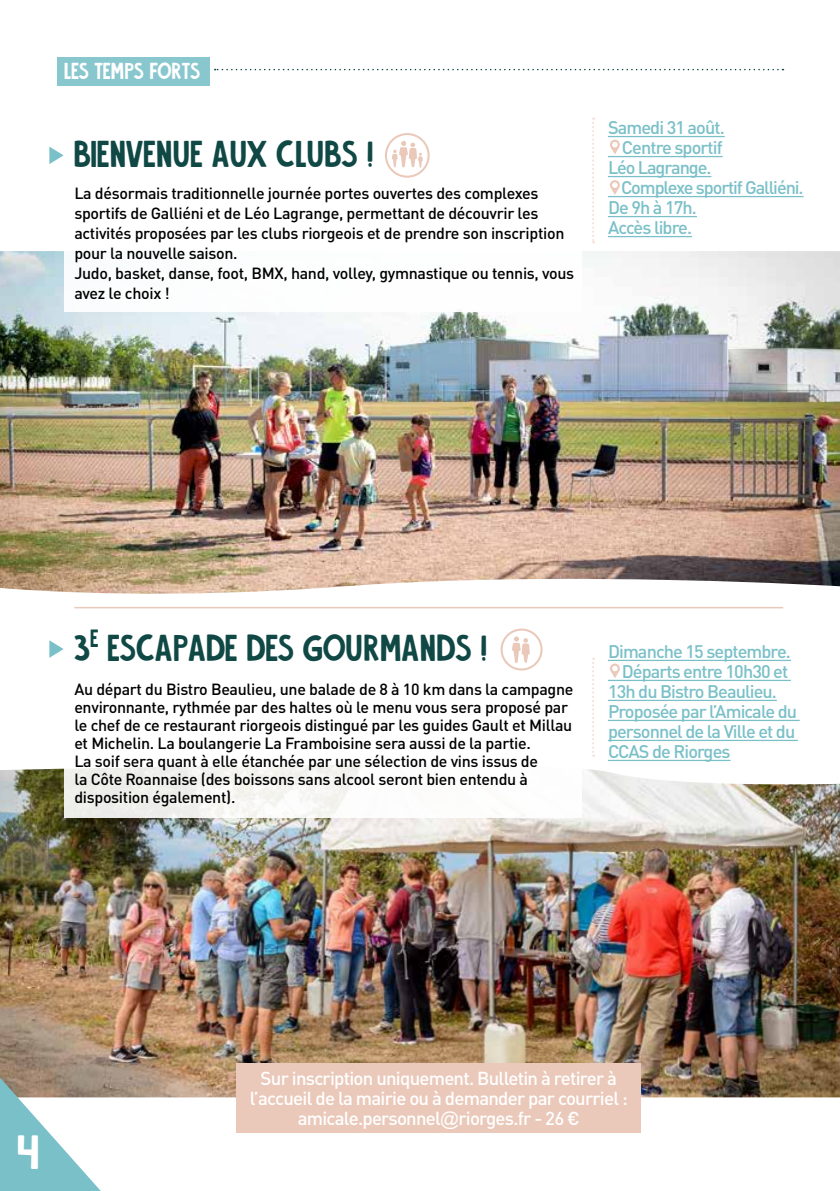
<style>
.page{position:relative;width:840px;height:1191px;background:#fff}
.page>*{position:absolute;margin:0;border:0;box-sizing:border-box;transform-origin:0 0}
.t1{font:39.8px "Alvania";color:#fff}
.t2{font:30px "Alvania";color:#104845}
.t3{font:20px "Alvania";color:#104845}
.t4{font:500 18.6px/20px "DIN Pro";letter-spacing:-.04em;color:#fff;text-align:center}
.t5{font:18.6px "Alvania";color:#fff}
.t6{font:500 18px "DIN Pro";letter-spacing:-.05em;color:#7ac0c8}
.t7{font:500 16px/18px "DIN Pro";letter-spacing:-.02em;color:#000}
.s1{font-family:"Arial";font-weight:400}
</style>
<div class="page">
<img style="left:0;top:251px;width:839px;height:343px">
<img style="left:0;top:768px;width:839px;height:329px">
<div style="left:64px;top:612px;width:517px;height:206px;background:#fff"></div>
<div style="left:64px;top:121px;width:517px;height:190px;background:#fff"></div>
<svg style="left:0;top:1077px;width:101px;height:114px"></svg>
<hr style="left:74px;top:607px;width:708px;height:1px;background:#eac9ba">
<svg style="left:49px;top:147px;width:15px;height:17px"></svg>
<svg style="left:49px;top:640px;width:15px;height:18px"></svg>
<hr style="left:607px;top:136px;width:117px;height:1px;background:#7ac0c8">
<hr style="left:607px;top:156px;width:115px;height:1px;background:#7ac0c8">
<hr style="left:607px;top:176px;width:104px;height:1px;background:#7ac0c8">
<hr style="left:607px;top:196px;width:196px;height:1px;background:#7ac0c8">
<hr style="left:607px;top:216px;width:89px;height:1px;background:#7ac0c8">
<hr style="left:607px;top:236px;width:84px;height:1px;background:#7ac0c8">
<hr style="left:607px;top:660px;width:183px;height:1px;background:#7ac0c8">
<hr style="left:607px;top:680px;width:183px;height:1px;background:#7ac0c8">
<hr style="left:607px;top:700px;width:169px;height:1px;background:#7ac0c8">
<hr style="left:607px;top:720px;width:192px;height:1px;background:#7ac0c8">
<hr style="left:607px;top:740px;width:190px;height:1px;background:#7ac0c8">
<hr style="left:607px;top:760px;width:123px;height:1px;background:#7ac0c8">
<svg style="left:592px;top:118px;width:1px;height:125px"></svg>
<svg style="left:592px;top:658px;width:1px;height:98px"></svg>
<svg style="left:391px;top:141px;width:31px;height:27px"></svg>
<div style="left:385px;top:133px;width:44px;height:45px;border:2px solid #eac9ba;border-radius:50%"></div>
<svg style="left:610px;top:140px;width:9px;height:14px"></svg>
<svg style="left:610px;top:180px;width:9px;height:15px"></svg>
<svg style="left:610px;top:663px;width:9px;height:15px"></svg>
<svg style="left:512px;top:636px;width:17px;height:27px"></svg>
<div style="left:500px;top:628px;width:42px;height:42px;border:2px solid #eac9ba;border-radius:50%"></div>
<svg style="left:214px;top:69px;width:569px;height:1px"></svg>
<div style="left:57px;top:57px;width:152px;height:28px;background:#89c7ce"></div>
<div style="left:236px;top:1063px;width:405px;height:70px;background:#eac9ba"></div>
<p class="t5" style="left:64px;top:58px;width:137px">LES TEMPS FORTS</p>
<h2 class="t2" style="left:74px;top:134px;width:301px">BIENVENUE AUX CLUBS !</h2>
<p class="t7" style="left:74px;top:181px;width:501px;line-height:20px">La désormais traditionnelle journée portes ouvertes des complexes sportifs de Galliéni et de Léo Lagrange, permettant de découvrir les activités proposées par les clubs riorgeois et de prendre son inscription pour la nouvelle saison.<br>Judo, basket, danse, foot, BMX, hand, volley, gymnastique ou tennis, vous avez le choix !</p>
<p class="t6" style="left:607px;top:113px;width:118px">Samedi 31 août.</p>
<p class="t6" style="left:621px;top:133px;width:102px">Centre sportif</p>
<p class="t6" style="left:607px;top:153px;width:105px">Léo Lagrange.</p>
<p class="t6" style="left:620px;top:173px;width:184px">Complexe sportif Galliéni.</p>
<p class="t6" style="left:607px;top:193px;width:90px">De 9h à 17h.</p>
<p class="t6" style="left:607px;top:213px;width:85px">Accès libre.</p>
<h2 class="t2" style="left:74px;top:627px;width:18px">3</h2>
<p class="t3" style="left:91px;top:625px;width:10px">E</p>
<h2 class="t2" style="left:108px;top:627px;width:382px">ESCAPADE DES GOURMANDS !</h2>
<p class="t7" style="left:74px;top:679px;width:500px">Au départ du Bistro Beaulieu, une balade de 8 à 10 km dans la campagne environnante, rythmée par des haltes où le menu vous sera proposé par le chef de ce restaurant riorgeois distingué par les guides Gault et Millau et Michelin. La boulangerie La Framboisine sera aussi de la partie.<br>La soif sera quant à elle étanchée par une sélection de vins issus de<br>la Côte Roannaise (des boissons sans alcool seront bien entendu à disposition également).</p>
<p class="t6" style="left:607px;top:637px;width:184px">Dimanche 15 septembre.</p>
<p class="t6" style="left:621px;top:657px;width:168px">Départs entre 10h30 et</p>
<p class="t6" style="left:607px;top:677px;width:170px">13h du Bistro Beaulieu.</p>
<p class="t6" style="left:607px;top:697px;width:190px">Proposée par l’Amicale du</p>
<p class="t6" style="left:607px;top:717px;width:189px">personnel de la Ville et du</p>
<p class="t6" style="left:607px;top:737px;width:124px">CCAS de Riorges</p>
<h1 class="t1" style="left:18px;top:1124px;width:23px">4</h1>
<p class="t4" style="left:250px;top:1066px;width:379px">Sur inscription uniquement. Bulletin à retirer à l’accueil de la mairie ou à demander par courriel : amicale.personnel<span class="s1">@</span>riorges.fr - 26 €</p>
</div>
